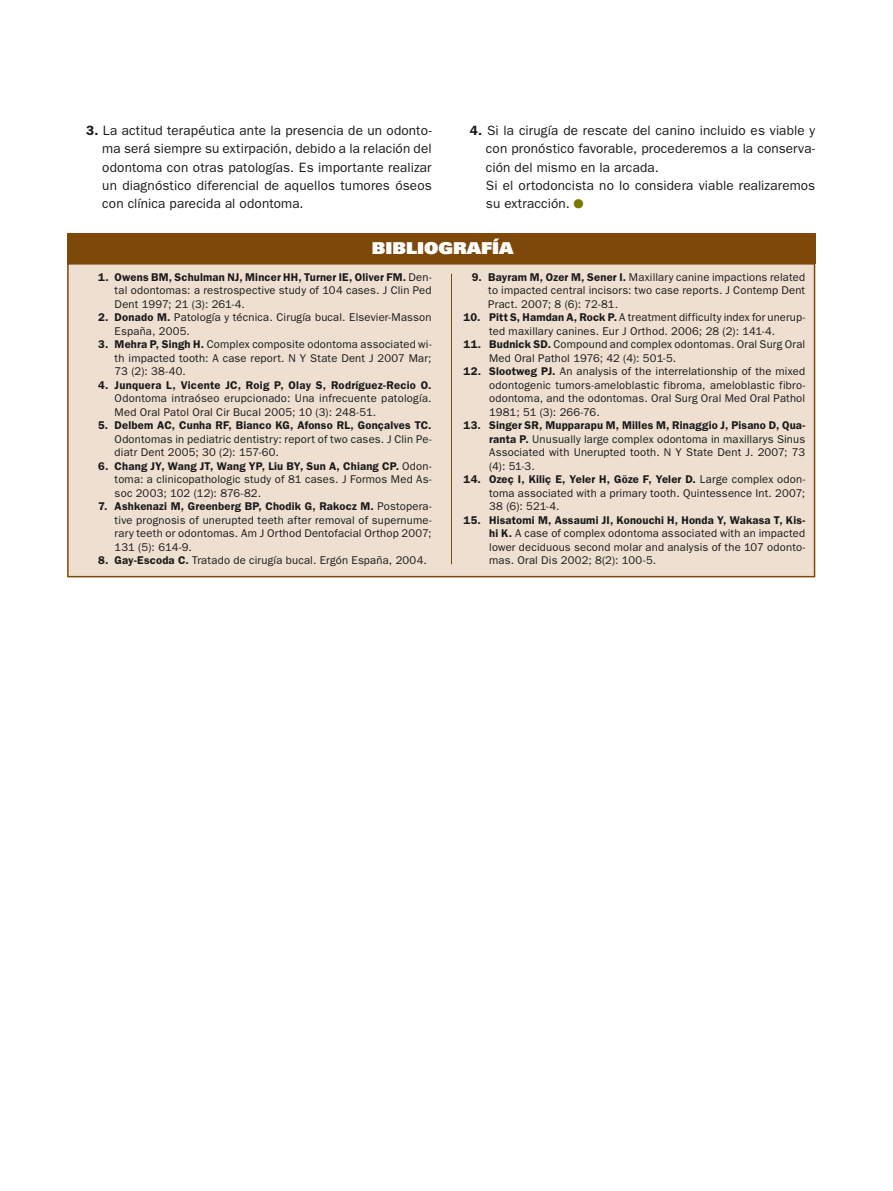
<style>
.page{position:relative;width:893px;height:1191px;background:#fff}
.page>*{position:absolute;margin:0;border:0;box-sizing:border-box;transform-origin:0 0}
.t1{font:16.35px "Univers LT Std X Black";color:#fff;scale:1.1 1}
.t2{font:13.5px/18.1px "ITC Franklin Gothic Std";letter-spacing:.01em;color:#19181a;text-align:justify}
.t3{font:11.25px/13.5px "ITC Franklin Gothic Std";letter-spacing:.015em;color:#19181a;text-align:justify}
.s1{font-weight:600}
.s2{font-family:"ITC Franklin Gothic Std Hvy";font-size:27px;color:#797800}
</style>
<div class="page">
<div style="left:67px;top:233px;width:748px;height:30px;background:#7e4908"></div>
<div style="left:68px;top:264px;width:746px;height:312px;background:#eedfd0"></div>
<div style="left:67px;top:263px;width:748px;height:314px;border:2px solid #7e4908"></div>
<hr style="left:451px;top:274px;width:1px;height:290px;background:#7e4908">
<p class="t2" style="left:102px;top:123px;width:331px;text-indent:-16px"><span class="s1">3.</span> La actitud terapéutica ante la presencia de un odonto&shy;ma será siempre su extirpación, debido a la relación del odontoma con otras patologías. Es importante realizar un diagnóstico diferencial de aquellos tumores óseos con clínica parecida al odontoma.</p>
<p class="t2" style="left:486px;top:123px;width:331px;text-align:left;text-indent:-16px"><span class="s1">4.</span> Si la cirugía de rescate del canino incluido es viable y con pronóstico favorable, procederemos a la conserva&shy;ción del mismo en la arcada.<br>Si el ortodoncista no lo considera viable realizaremos su extracción. <span class="s2">•</span></p>
<p class="t1" style="left:372px;top:242px;width:130px">BIBLIOGRAFÍA</p>
<p class="t3" style="left:115px;top:271px;width:318px;text-indent:-17px"><span class="s1">1. Owens BM, Schulman NJ, Mincer HH, Turner IE, Oliver FM.</span> Den&shy;tal odontomas: a restrospective study of 104 cases. J Clin Ped Dent 1997; 21 (3): 261-4.</p>
<p class="t3" style="left:115px;top:312px;width:318px;text-indent:-17px"><span class="s1">2. Donado M.</span> Patología y técnica. Cirugía bucal. Elsevier-Masson<br>España, 2005.</p>
<p class="t3" style="left:115px;top:339px;width:318px;text-indent:-17px"><span class="s1">3. Mehra P, Singh H.</span> Complex composite odontoma associated wi&shy;th impacted tooth: A case report. N Y State Dent J 2007 Mar; 73 (2): 38-40.</p>
<p class="t3" style="left:115px;top:379px;width:318px;text-indent:-17px"><span class="s1">4. Junquera L, Vicente JC, Roig P, Olay S, Rodríguez-Recio O.<br></span>Odontoma intraóseo erupcionado: Una infrecuente patología.<br>Med Oral Patol Oral Cir Bucal 2005; 10 (3): 248-51.</p>
<p class="t3" style="left:115px;top:420px;width:318px;text-indent:-17px"><span class="s1">5. Delbem AC, Cunha RF, Bianco KG, Afonso RL, Gonçalves TC.<br></span>Odontomas in pediatric dentistry: report of two cases. J Clin Pe&shy;diatr Dent 2005; 30 (2): 157-60.</p>
<p class="t3" style="left:115px;top:460px;width:318px;text-indent:-17px"><span class="s1">6. Chang JY, Wang JT, Wang YP, Liu BY, Sun A, Chiang CP.</span> Odon&shy;toma: a clinicopathologic study of 81 cases. J Formos Med As&shy;soc 2003; 102 (12): 876-82.</p>
<p class="t3" style="left:115px;top:501px;width:318px;text-indent:-17px"><span class="s1">7. Ashkenazi M, Greenberg BP, Chodik G, Rakocz M.</span> Postopera&shy;tive prognosis of unerupted teeth after removal of supernume&shy;rary teeth or odontomas. Am J Orthod Dentofacial Orthop 2007; 131 (5): 614-9.</p>
<p class="t3" style="left:98px;top:555px;width:330px"><span class="s1">8. Gay-Escoda C.</span> Tratado de cirugía bucal. Ergón España, 2004.</p>
<p class="t3" style="left:488px;top:271px;width:318px;text-indent:-17px"><span class="s1">9. Bayram M, Ozer M, Sener I.</span> Maxillary canine impactions related to impacted central incisors: two case reports. J Contemp Dent Pract. 2007; 8 (6): 72-81.</p>
<p class="t3" style="left:464px;top:312px;width:343px;text-align:center"><span class="s1">10. Pitt S, Hamdan A, Rock P.</span> A treatment difficulty index for unerup&shy;ted maxillary canines. Eur J Orthod. 2006; 28 (2): 141-4.</p>
<p class="t3" style="left:489px;top:339px;width:318px;text-indent:-26px"><span class="s1">11. Budnick SD.</span> Compound and complex odontomas. Oral Surg Oral<br>Med Oral Pathol 1976; 42 (4): 501-5.</p>
<p class="t3" style="left:489px;top:366px;width:318px;text-indent:-26px"><span class="s1">12. Slootweg PJ.</span> An analysis of the interrelationship of the mixed odontogenic tumors-ameloblastic fibroma, ameloblastic fibro&shy;odontoma, and the odontomas. Oral Surg Oral Med Oral Pathol 1981; 51 (3): 266-76.</p>
<p class="t3" style="left:489px;top:420px;width:318px;text-indent:-26px"><span class="s1">13. Singer SR, Mupparapu M, Milles M, Rinaggio J, Pisano D, Qua&shy;ranta P.</span> Unusually large complex odontoma in maxillarys Sinus Associated with Unerupted tooth. N Y State Dent J. 2007; 73 (4): 51-3.</p>
<p class="t3" style="left:489px;top:474px;width:318px;text-indent:-26px"><span class="s1">14. Ozeç I, Kiliç E, Yeler H, Göze F, Yeler D.</span> Large complex odon&shy;toma associated with a primary tooth. Quintessence Int. 2007; 38 (6): 521-4.</p>
<p class="t3" style="left:489px;top:514px;width:318px;text-indent:-26px"><span class="s1">15. Hisatomi M, Assaumi JI, Konouchi H, Honda Y, Wakasa T, Kis&shy;hi K.</span> A case of complex odontoma associated with an impacted lower deciduous second molar and analysis of the 107 odonto&shy;mas. Oral Dis 2002; 8(2): 100-5.</p>
</div>
